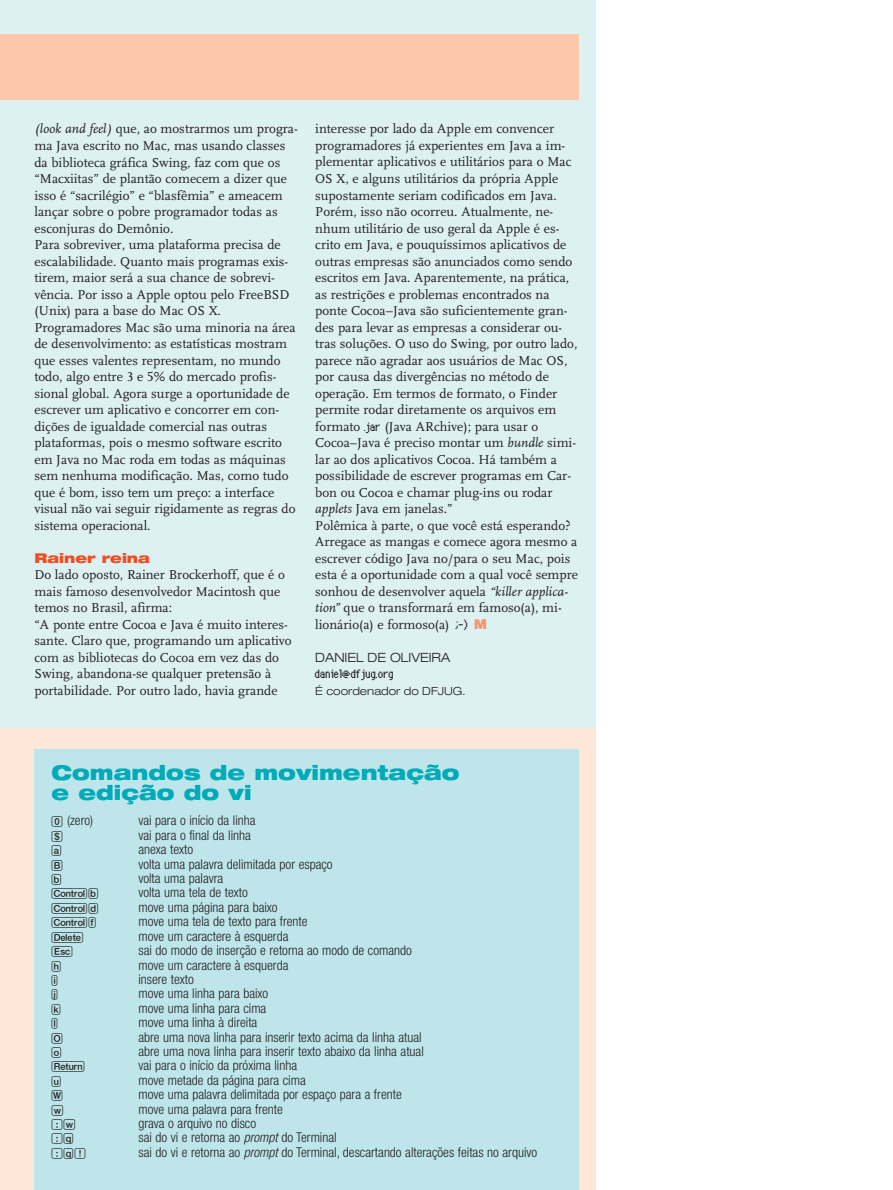
<style>
.page{position:relative;width:893px;height:1190px;background:#fff}
.page>*{position:absolute;margin:0;border:0;box-sizing:border-box;transform-origin:0 0}
.t1{font:900 expanded 20.4px/20.4px "Helvetica Neue";color:#00aab9}
.t2{font:13.5px/16.5px "Macmania Scala";color:#231f1f}
.t3{font:300 condensed 13.5px "Helvetica Neue";color:#231f1f}
.t4{font:13.5px "Teclado Magnetico";color:#231f1f}
.t5{font:13.5px "Genoveva";color:#231f1f}
.t6{font:900 expanded 13.5px "Helvetica Neue";color:#f04e22}
.t7{font:300 expanded 12.75px "Helvetica Neue";color:#231f1f}
.t8{font:300 expanded 11.25px "Helvetica Neue";color:#231f1f}
.s1{font-family:"Scala";font-style:italic}
.s2{font-family:"Genoveva"}
.s3{font-family:"Helvetica Neue";font-weight:900;color:#f6946a}
.s4{font-family:"Teclado Magnetico";font-weight:400;font-stretch:normal}
.s5{font-style:italic}
</style>
<div class="page">
<div style="left:0;top:727px;width:596px;height:463px;background:#fee7d8"></div>
<div style="left:0;top:0;width:596px;height:727px;background:#ddf0f2"></div>
<div style="left:0;top:34px;width:579px;height:66px;background:#fcc7aa"></div>
<div style="left:34px;top:749px;width:545px;height:441px;background:#bee6ea"></div>
<p class="t2" style="left:34px;top:122px;width:265px"><span class="s1">(look and feel)</span> que, ao mostrarmos um progra&shy;ma Java escrito no Mac, mas usando classes da biblioteca gráfica Swing, faz com que os “Macxiitas” de plantão comecem a dizer que isso é “sacrilégio” e “blasfêmia” e ameacem lançar sobre o pobre programador todas as esconjuras do Demônio.<br>Para sobreviver, uma plataforma precisa de escalabilidade. Quanto mais programas exis&shy;tirem, maior será a sua chance de sobrevi&shy;vência. Por isso a Apple optou pelo FreeBSD (Unix) para a base do Mac OS X.<br>Programadores Mac são uma minoria na área de desenvolvimento: as estatísticas mostram que esses valentes representam, no mundo todo, algo entre 3 e 5% do mercado profis&shy;sional global. Agora surge a oportunidade de escrever um aplicativo e concorrer em con&shy;dições de igualdade comercial nas outras plataformas, pois o mesmo software escrito em Java no Mac roda em todas as máquinas sem nenhuma modificação. Mas, como tudo que é bom, isso tem um preço: a interface visual não vai seguir rigidamente as regras do sistema operacional.</p>
<p class="t6" style="left:34px;top:552px;width:117px">Rainer reina</p>
<p class="t2" style="left:34px;top:567px;width:259px">Do lado oposto, Rainer Brockerhoff, que é o mais famoso desenvolvedor Macintosh que temos no Brasil, afirma:<br>“A ponte entre Cocoa e Java é muito interes&shy;sante. Claro que, programando um aplicativo com as bibliotecas do Cocoa em vez das do Swing, abandona-se qualquer pretensão à portabilidade. Por outro lado, havia grande</p>
<p class="t2" style="left:315px;top:122px;width:264px">interesse por lado da Apple em convencer programadores já experientes em Java a im&shy;plementar aplicativos e utilitários para o Mac OS X, e alguns utilitários da própria Apple supostamente seriam codificados em Java.<br>Porém, isso não ocorreu. Atualmente, ne&shy;nhum utilitário de uso geral da Apple é es&shy;crito em Java, e pouquíssimos aplicativos de outras empresas são anunciados como sendo escritos em Java. Aparentemente, na prática, as restrições e problemas encontrados na ponte Cocoa–Java são suficientemente gran&shy;des para levar as empresas a considerar ou&shy;tras soluções. O uso do Swing, por outro lado, parece não agradar aos usuários de Mac OS, por causa das divergências no método de operação. Em termos de formato, o Finder permite rodar diretamente os arquivos em formato <span class="s2">.jar</span> (Java ARchive); para usar o Cocoa–Java é preciso montar um <span class="s1">bundle</span> simi&shy;lar ao dos aplicativos Cocoa. Há também a possibilidade de escrever programas em Car&shy;bon ou Cocoa e chamar plug-ins ou rodar <span class="s1">applets</span> Java em janelas.”<br>Polêmica à parte, o que você está esperando?<br>Arregace as mangas e comece agora mesmo a escrever código Java no/para o seu Mac, pois esta é a oportunidade com a qual você sempre sonhou de desenvolver aquela <span class="s1">“killer applica&shy;tion”</span> que o transformará em famoso(a), mi&shy;lionário(a) e formoso(a) <span class="s2">;-)</span> <span class="s3">M</span></p>
<p class="t7" style="left:315px;top:652px;width:137px">DANIEL DE OLIVEIRA</p>
<p class="t5" style="left:315px;top:665px;width:80px">daniel@dfjug.org</p>
<p class="t8" style="left:315px;top:686px;width:152px">É coordenador do DFJUG.</p>
<h1 class="t1" style="left:51px;top:764px;width:409px">Comandos de movimentação e edição do vi</h1>
<p class="t3" style="left:51px;top:815px;width:43px"><span class="s4">[0]</span> (zero)</p>
<p class="t3" style="left:138px;top:815px;width:119px">vai para o início da linha</p>
<p class="t4" style="left:51px;top:830px;width:14px">[$]</p>
<p class="t3" style="left:138px;top:830px;width:114px">vai para o final da linha</p>
<p class="t4" style="left:51px;top:845px;width:12px">[A]</p>
<p class="t3" style="left:138px;top:844px;width:56px">anexa texto</p>
<p class="t4" style="left:51px;top:859px;width:14px">[B]</p>
<p class="t3" style="left:138px;top:859px;width:196px">volta uma palavra delimitada por espaço</p>
<p class="t4" style="left:51px;top:874px;width:12px">[B]</p>
<p class="t3" style="left:138px;top:873px;width:86px">volta uma palavra</p>
<p class="t4" style="left:51px;top:888px;width:49px">[CONTROL][B]</p>
<p class="t3" style="left:138px;top:887px;width:111px">volta uma tela de texto</p>
<p class="t4" style="left:51px;top:902px;width:49px">[CONTROL][D]</p>
<p class="t3" style="left:138px;top:902px;width:141px">move uma página para baixo</p>
<p class="t4" style="left:51px;top:917px;width:47px">[CONTROL][F]</p>
<p class="t3" style="left:138px;top:916px;width:171px">move uma tela de texto para frente</p>
<p class="t4" style="left:51px;top:931px;width:34px">[DELETE]</p>
<p class="t3" style="left:138px;top:931px;width:151px">move um caractere à esquerda</p>
<p class="t4" style="left:51px;top:946px;width:24px">[ESC]</p>
<p class="t3" style="left:138px;top:945px;width:275px">sai do modo de inserção e retorna ao modo de comando</p>
<p class="t4" style="left:51px;top:960px;width:12px">[H]</p>
<p class="t3" style="left:138px;top:959px;width:151px">move um caractere à esquerda</p>
<p class="t4" style="left:51px;top:974px;width:9px">[I]</p>
<p class="t3" style="left:138px;top:974px;width:57px">insere texto</p>
<p class="t4" style="left:51px;top:989px;width:9px">[J]</p>
<p class="t3" style="left:138px;top:988px;width:131px">move uma linha para baixo</p>
<p class="t4" style="left:51px;top:1003px;width:12px">[K]</p>
<p class="t3" style="left:138px;top:1003px;width:129px">move uma linha para cima</p>
<p class="t4" style="left:51px;top:1018px;width:9px">[L]</p>
<p class="t3" style="left:138px;top:1017px;width:120px">move uma linha à direita</p>
<p class="t4" style="left:51px;top:1032px;width:14px">[O]</p>
<p class="t3" style="left:138px;top:1031px;width:285px">abre uma nova linha para inserir texto acima da linha atual</p>
<p class="t4" style="left:51px;top:1046px;width:12px">[O]</p>
<p class="t3" style="left:138px;top:1046px;width:287px">abre uma nova linha para inserir texto abaixo da linha atual</p>
<p class="t4" style="left:51px;top:1061px;width:36px">[RETURN]</p>
<p class="t3" style="left:138px;top:1060px;width:160px">vai para o início da próxima linha</p>
<p class="t4" style="left:51px;top:1075px;width:12px">[U]</p>
<p class="t3" style="left:138px;top:1075px;width:169px">move metade da página para cima</p>
<p class="t4" style="left:51px;top:1090px;width:14px">[W]</p>
<p class="t3" style="left:138px;top:1089px;width:265px">move uma palavra delimitada por espaço para a frente</p>
<p class="t4" style="left:51px;top:1104px;width:14px">[W]</p>
<p class="t3" style="left:138px;top:1103px;width:146px">move uma palavra para frente</p>
<p class="t4" style="left:51px;top:1118px;width:26px">[:][W]</p>
<p class="t3" style="left:138px;top:1118px;width:119px">grava o arquivo no disco</p>
<p class="t4" style="left:51px;top:1133px;width:24px">[:][Q]</p>
<p class="t3" style="left:138px;top:1132px;width:200px">sai do vi e retorna ao <span class="s5">prompt</span> do Terminal</p>
<p class="t4" style="left:51px;top:1147px;width:37px">[:][Q][!]</p>
<p class="t3" style="left:138px;top:1147px;width:400px">sai do vi e retorna ao <span class="s5">prompt</span> do Terminal, descartando alterações feitas no arquivo</p>
</div>
